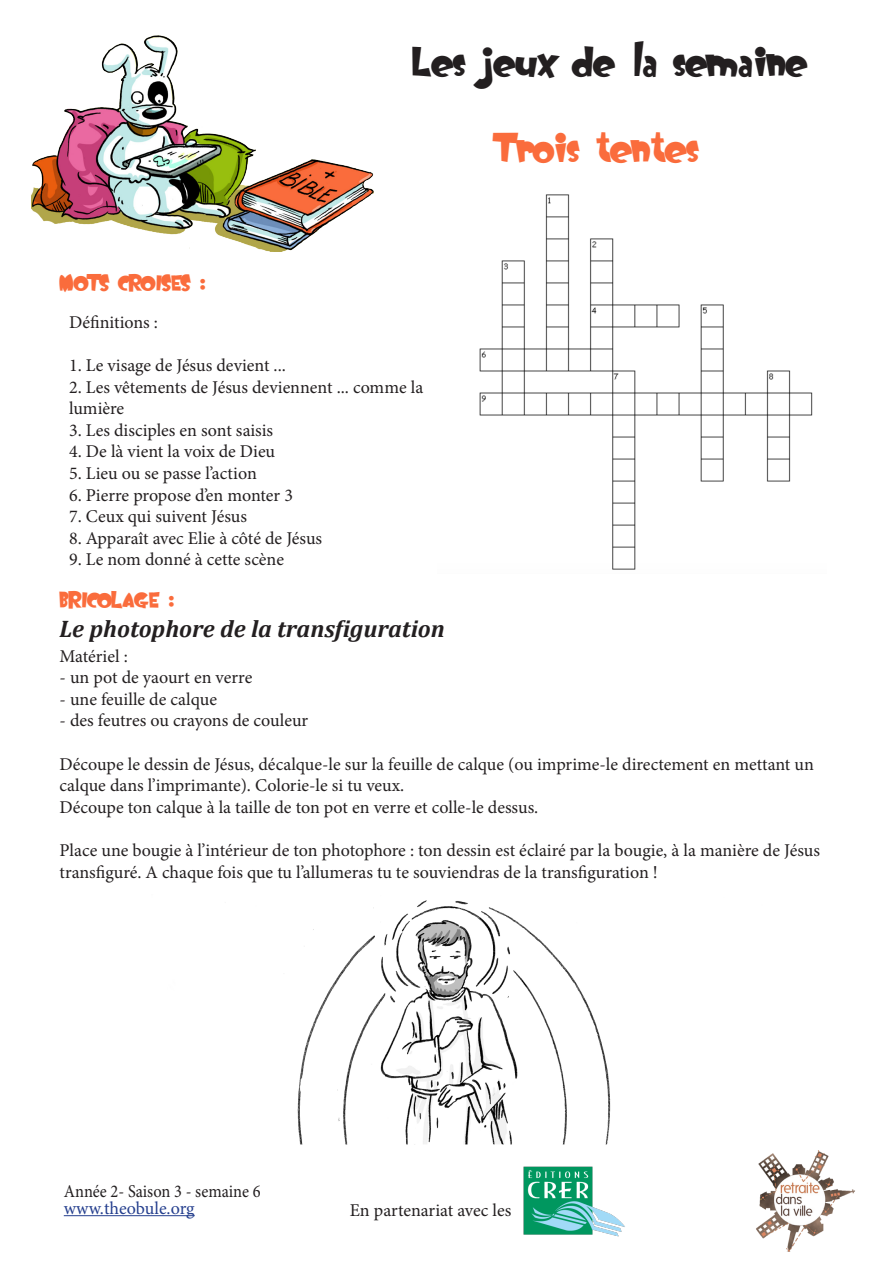
<style>
.page{position:relative;width:893px;height:1263px;background:#fff}
.page>*{position:absolute;margin:0;border:0;box-sizing:border-box;transform-origin:0 0}
.t1{font:36px "Oogie Boogie";color:#231f20}
.t2{font:36px "Oogie Boogie";color:#fa6c3c}
.t3{font:italic 700 24px "Cambria";color:#231f20}
.t4{font:21px "Oogie Boogie";color:#fa6c3c}
.t5{font:18px/21.6px "Minion Pro";color:#231f20}
.t6{font:18px "Minion Pro";color:#231f20;scale:.91 1}
.t7{font:18px "Minion Pro";color:#253f8e}
</style>
<div class="page">
<hr style="left:64px;top:1215px;width:131px;height:1px;background:#253f8e">
<img style="left:523px;top:1166px;width:102px;height:71px">
<img style="left:32px;top:35px;width:341px;height:217px">
<img style="left:756px;top:1150px;width:99px;height:101px">
<img style="left:479px;top:194px;width:334px;height:376px">
<img style="left:297px;top:900px;width:314px;height:245px">
<h1 class="t1" style="left:412px;top:42px;width:397px">Les jeux de la semaine</h1>
<p class="t4" style="left:60px;top:272px;width:149px">MOTS CROISES :</p>
<p class="t5" style="left:69px;top:311px;width:90px">Définitions :</p>
<p class="t5" style="left:69px;top:354px;width:218px">1. Le visage de Jésus devient ...</p>
<p class="t5" style="left:69px;top:376px;width:356px">2. Les vêtements de Jésus deviennent ... comme la lumière</p>
<p class="t5" style="left:69px;top:419px;width:206px">3. Les disciples en sont saisis</p>
<p class="t5" style="left:69px;top:441px;width:208px">4. De là vient la voix de Dieu</p>
<p class="t5" style="left:69px;top:462px;width:189px">5. Lieu ou se passe l’action</p>
<p class="t5" style="left:69px;top:484px;width:225px">6. Pierre propose d’en monter 3</p>
<p class="t5" style="left:69px;top:506px;width:179px">7. Ceux qui suivent Jésus</p>
<p class="t5" style="left:69px;top:527px;width:255px">8. Apparaît avec Elie à côté de Jésus</p>
<p class="t5" style="left:69px;top:549px;width:216px">9. Le nom donné à cette scène</p>
<h1 class="t2" style="left:495px;top:128px;width:206px">Trois tentes</h1>
<p class="t4" style="left:60px;top:588px;width:117px">BRICOLAGE :</p>
<h2 class="t3" style="left:60px;top:614px;width:387px">Le photophore de la transfiguration</h2>
<p class="t5" style="left:60px;top:645px;width:70px">Matériel :</p>
<p class="t5" style="left:60px;top:667px;width:194px">- un pot de yaourt en verre</p>
<p class="t5" style="left:60px;top:688px;width:159px">- une feuille de calque</p>
<p class="t5" style="left:60px;top:710px;width:250px">- des feutres ou crayons de couleur</p>
<p class="t5" style="left:60px;top:753px;width:756px">Découpe le dessin de Jésus, décalque-le sur la feuille de calque (ou imprime-le directement en mettant un calque dans l’imprimante). Colorie-le si tu veux.<br>Découpe ton calque à la taille de ton pot en verre et colle-le dessus.</p>
<p class="t5" style="left:60px;top:839px;width:762px">Place une bougie à l’intérieur de ton photophore : ton dessin est éclairé par la bougie, à la manière de Jésus transfiguré. A chaque fois que tu l’allumeras tu te souviendras de la transfiguration !</p>
<p class="t6" style="left:64px;top:1179px;width:218px">Année 2- Saison 3 - semaine 6</p>
<p class="t7" style="left:64px;top:1196px;width:132px">www.theobule.org</p>
<p class="t5" style="left:350px;top:1200px;width:163px">En partenariat avec les</p>
</div>
